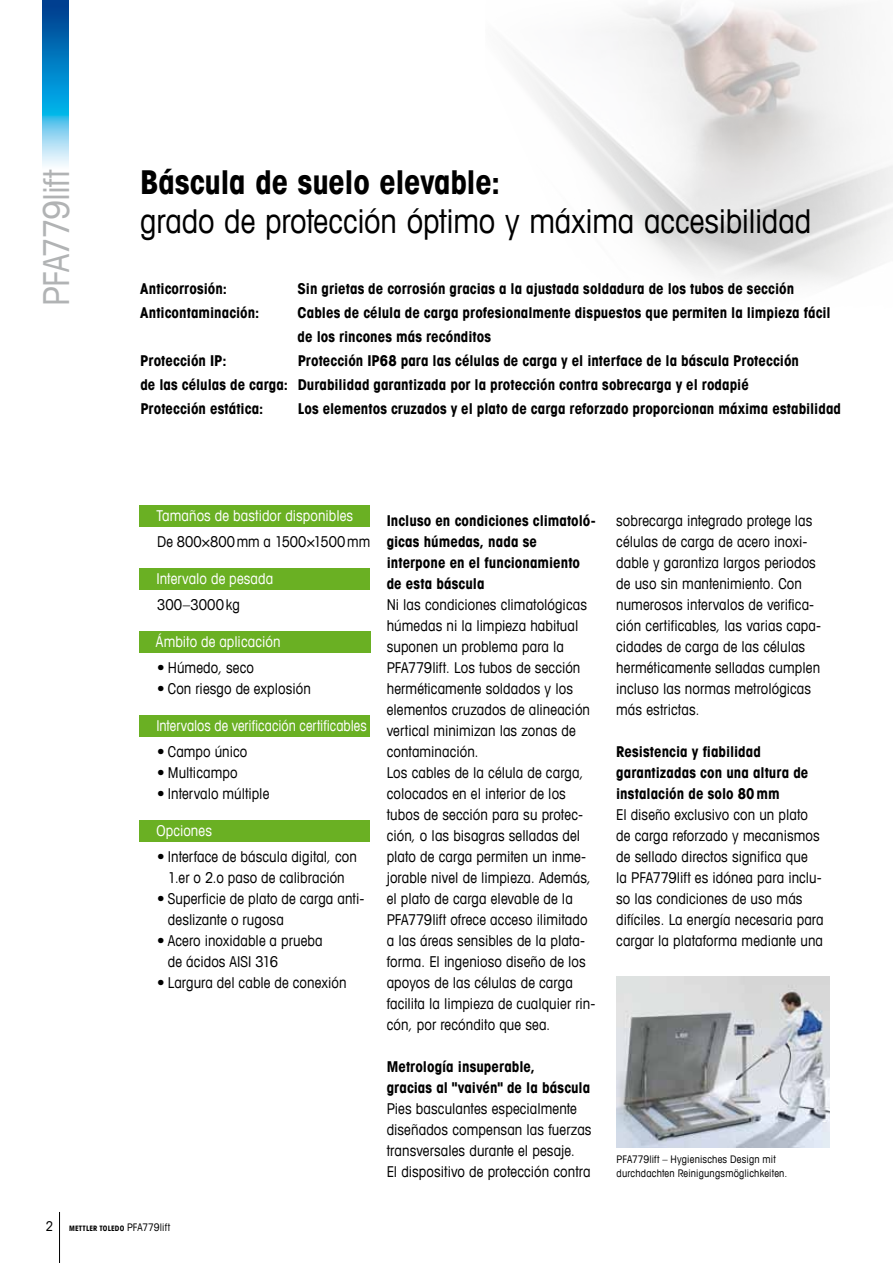
<style>
.page{position:relative;width:893px;height:1263px;background:#fff}
.page>*{position:absolute;margin:0;border:0;box-sizing:border-box;transform-origin:0 0}
.t1{font:condensed 36px "Avant Garde Com";letter-spacing:-.04em;color:#b1b3b4}
.t2{font:condensed 33px "Avant Garde Com";letter-spacing:-.005em;color:#000}
.t3{font:700 condensed 33px "Avant Garde Com";letter-spacing:-.01em;color:#000}
.t4{font:condensed 15px/21px "Avant Garde Com";letter-spacing:.005em;color:#000}
.t5{font:700 condensed 15px/21px "Avant Garde Com";letter-spacing:.005em;color:#000}
.t6{font:condensed 15px "Avant Garde Com";letter-spacing:.005em;color:#fff}
.t7{font:condensed 15px "Avant Garde Com";letter-spacing:.005em;color:#fff;scale:.96 1}
.t8{font:condensed 10.5px/13.5px "Avant Garde Com";letter-spacing:.015em;color:#000}
.t9{font:700 condensed 7.5px "Avant Garde Com";letter-spacing:.015em;color:#000}
.s1{font-weight:400;font-size:13.5px}
.s2{font-weight:400;font-size:10.5px}
</style>
<div class="page">
<img style="left:43px;top:0;width:25px;height:166px">
<img style="left:513px;top:4px;width:380px;height:279px">
<hr style="left:59px;top:1212px;width:1px;height:51px;background:#000">
<div style="left:139px;top:505px;width:231px;height:21px;background:#6ab023"></div>
<div style="left:139px;top:568px;width:231px;height:21px;background:#6ab023"></div>
<div style="left:139px;top:631px;width:231px;height:21px;background:#6ab023"></div>
<div style="left:139px;top:715px;width:231px;height:21px;background:#6ab023"></div>
<div style="left:139px;top:820px;width:231px;height:21px;background:#6ab023"></div>
<img style="left:617px;top:977px;width:212px;height:170px">
<h1 class="t1" style="left:34px;top:306px;width:137px;rotate:-90deg">PFA779lift</h1>
<h2 class="t3" style="left:140px;top:161px;width:361px">Báscula de suelo elevable:</h2>
<h2 class="t2" style="left:140px;top:201px;width:672px">grado de protección óptimo y máxima accesibilidad</h2>
<p class="t5" style="left:140px;top:278px;width:88px">Anticorrosión:</p>
<p class="t5" style="left:298px;top:278px;width:498px">Sin grietas de corrosión gracias a la ajustada soldadura de los tubos de sección</p>
<p class="t5" style="left:140px;top:302px;width:121px">Anticontaminación:</p>
<p class="t5" style="left:298px;top:300px;width:534px;line-height:24px">Cables de célula de carga profesionalmente dispuestos que permiten la limpieza fácil de los rincones más recónditos</p>
<p class="t5" style="left:140px;top:350px;width:88px">Protección IP:</p>
<p class="t5" style="left:140px;top:348px;width:660px;line-height:24px;text-indent:157px">Protección IP68 para las células de carga y el interface de la báscula Protección de las células de carga: Durabilidad garantizada por la protección contra sobrecarga y el rodapié<br>Protección estática:</p>
<p class="t5" style="left:298px;top:398px;width:545px">Los elementos cruzados y el plato de carga reforzado proporcionan máxima estabilidad</p>
<p class="t6" style="left:156px;top:506px;width:198px">Tamaños de bastidor disponibles</p>
<p class="t4" style="left:157px;top:531px;width:214px">De 800×800mm a 1500×1500mm</p>
<p class="t6" style="left:156px;top:569px;width:118px">Intervalo de pesada</p>
<p class="t4" style="left:157px;top:594px;width:84px">300–3000kg</p>
<p class="t6" style="left:156px;top:632px;width:126px">Ámbito de aplicación</p>
<p class="t4" style="left:157px;top:657px;width:98px">• Húmedo, seco</p>
<p class="t4" style="left:157px;top:678px;width:155px">• Con riesgo de explosión</p>
<p class="t7" style="left:156px;top:716px;width:221px">Intervalos de verificación certificables</p>
<p class="t4" style="left:157px;top:741px;width:92px">• Campo único</p>
<p class="t4" style="left:157px;top:762px;width:82px">• Multicampo</p>
<p class="t4" style="left:157px;top:783px;width:114px">• Intervalo múltiple</p>
<p class="t6" style="left:156px;top:821px;width:57px">Opciones</p>
<p class="t4" style="left:157px;top:846px;width:201px;text-align:center">• Interface de báscula digital, con<br>1.er o 2.o paso de calibración</p>
<p class="t4" style="left:168px;top:888px;width:198px;text-indent:-11px">• Superficie de plato de carga anti&shy;deslizante o rugosa</p>
<p class="t4" style="left:168px;top:930px;width:156px;text-indent:-11px">• Acero inoxidable a prueba de ácidos AISI 316</p>
<p class="t4" style="left:157px;top:972px;width:191px">• Largura del cable de conexión</p>
<p class="t5" style="left:387px;top:510px;width:210px">Incluso en condiciones climatoló&shy;gicas húmedas, nada se interpone en el funcionamiento de esta báscula</p>
<p class="t4" style="left:387px;top:594px;width:210px">Ni las condiciones climatológicas húmedas ni la limpieza habitual suponen un problema para la<br>PFA779lift. Los tubos de sección herméticamente soldados y los elementos cruzados de alineación vertical minimizan las zonas de contaminación.<br>Los cables de la célula de carga, colocados en el interior de los tubos de sección para su protec&shy;ción, o las bisagras selladas del plato de carga permiten un inme&shy;jorable nivel de limpieza. Además, el plato de carga elevable de la<br>PFA779lift ofrece acceso ilimitado a las áreas sensibles de la plata&shy;forma. El ingenioso diseño de los apoyos de las células de carga facilita la limpieza de cualquier rin&shy;cón, por recóndito que sea.</p>
<p class="t5" style="left:387px;top:1056px;width:205px">Metrología insuperable,<br>gracias al "vaivén" de la báscula</p>
<p class="t4" style="left:387px;top:1098px;width:206px">Pies basculantes especialmente diseñados compensan las fuerzas transversales durante el pesaje.<br>El dispositivo de protección contra</p>
<p class="t4" style="left:616px;top:510px;width:206px">sobrecarga integrado protege las células de carga de acero inoxi&shy;dable y garantiza largos periodos de uso sin mantenimiento. Con numerosos intervalos de verifica&shy;ción certificables, las varias capa&shy;cidades de carga de las células herméticamente selladas cumplen incluso las normas metrológicas más estrictas.</p>
<p class="t5" style="left:616px;top:741px;width:194px">Resistencia y fiabilidad garantizadas con una altura de instalación de solo 80mm</p>
<p class="t4" style="left:616px;top:804px;width:209px">El diseño exclusivo con un plato de carga reforzado y mecanismos de sellado directos significa que<br>la PFA779lift es idónea para inclu&shy;so las condiciones de uso más difíciles. La energía necesaria para cargar la plataforma mediante una</p>
<p class="t8" style="left:617px;top:1152px;width:172px">PFA779lift – Hygienisches Design mit durchdachten Reinigungsmöglichkeiten.</p>
<p class="t9" style="left:46px;top:1224px;width:126px"><span class="s1">2</span> METTLER TOLEDO <span class="s2">PFA779lift</span></p>
</div>
